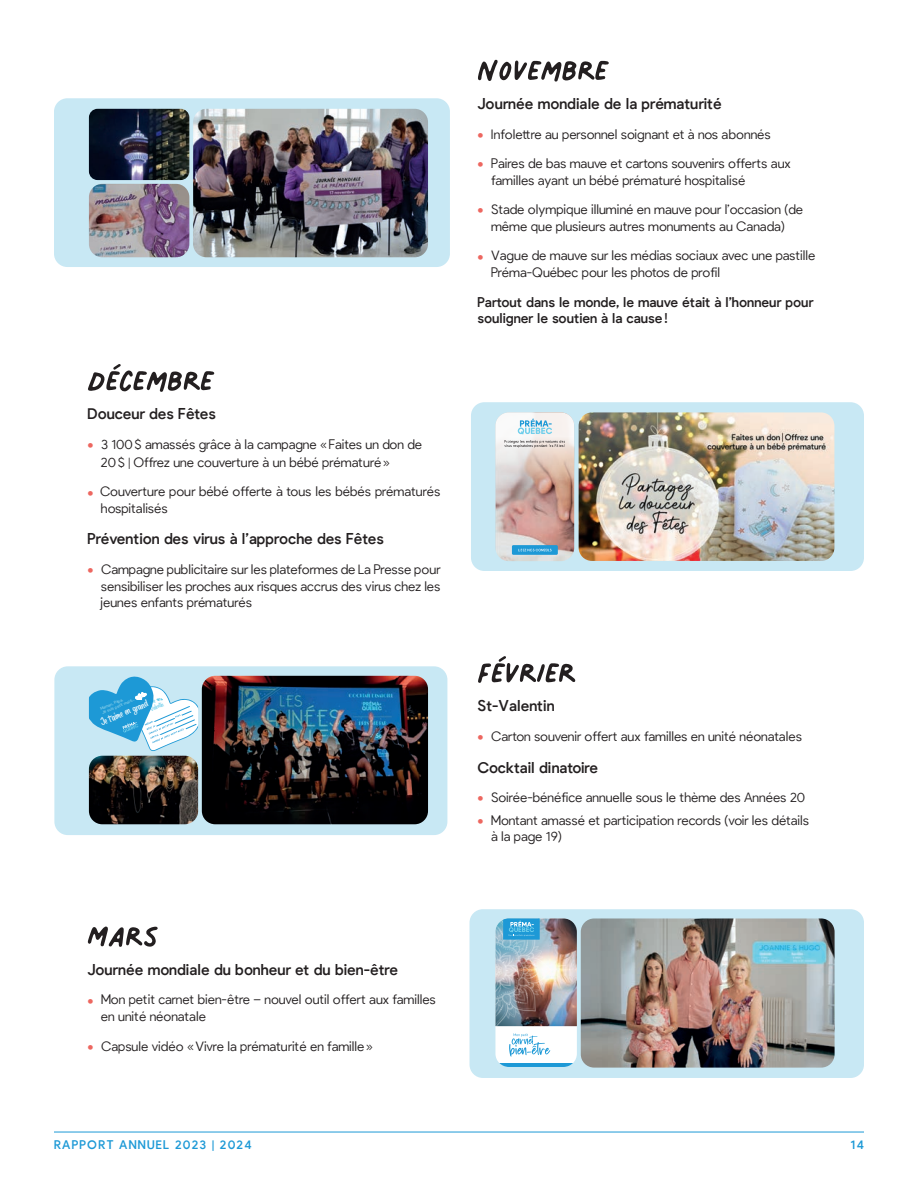
<style>
.page{position:relative;width:918px;height:1188px;background:#fff}
.page>*{position:absolute;margin:0;border:0;box-sizing:border-box;transform-origin:0 0}
.t1{font:60px "Palmer Lake Print";color:#231f20}
.t2{font:500 15px "Pulp Display";color:#231f20}
.t3{font:200 13.5px/16.5px "Pulp Display";color:#231f20}
.t4{font:500 13.5px/16.5px "Pulp Display";color:#231f20}
.t5{font:500 12px "Pulp Display";letter-spacing:.1em;color:#1d99d6}
.t6{font:9.15px "Sweetly Scented";color:#fff}
.t7{font:6px/6.6px "Sweetly Scented";color:#6eceeb;text-align:center}
.t8{font:300 4.05px/4.5px "Pulp Display";color:#93d4eb}
.s1{font-weight:700;font-size:17.7px;color:#ed6760}
</style>
<div class="page">
<hr style="left:54px;top:1132px;width:810px;height:1px;background:#1d99d6">
<div style="left:54px;top:98px;width:396px;height:169px;background:#c8e8f4;border-radius:13px"></div>
<div style="left:471px;top:402px;width:393px;height:169px;background:#c8e8f4;border-radius:13px"></div>
<div style="left:54px;top:666px;width:393px;height:169px;background:#c8e8f4;border-radius:13px"></div>
<div style="left:470px;top:909px;width:394px;height:169px;background:#c8e8f4;border-radius:13px"></div>
<img style="left:89px;top:184px;width:100px;height:73px">
<img style="left:193px;top:109px;width:235px;height:148px">
<img style="left:89px;top:109px;width:100px;height:71px">
<img style="left:579px;top:412px;width:255px;height:149px">
<img style="left:495px;top:423px;width:79px;height:138px">
<svg style="left:496px;top:412px;width:78px;height:77px;background:#e3d4ce"></svg>
<svg style="left:518px;top:419px;width:34px;height:15px"></svg>
<svg style="left:504px;top:440px;width:61px;height:8px"></svg>
<svg style="left:512px;top:545px;width:46px;height:10px"></svg>
<svg style="left:518px;top:549px;width:34px;height:2px"></svg>
<img style="left:202px;top:676px;width:226px;height:148px">
<img style="left:89px;top:756px;width:109px;height:68px">
<svg style="left:89px;top:676px;width:109px;height:75px"></svg>
<div style="left:495px;top:918px;width:82px;height:149px;background:#fff;border-radius:13px"></div>
<img style="left:553px;top:918px;width:24px;height:108px">
<img style="left:495px;top:918px;width:58px;height:111px">
<svg style="left:504px;top:918px;width:35px;height:21px"></svg>
<svg style="left:499px;top:1063px;width:74px;height:4px"></svg>
<svg style="left:509px;top:1033px;width:41px;height:24px"></svg>
<img style="left:581px;top:918px;width:254px;height:150px">
<h1 class="t1" style="left:87px;top:350px;width:128px">Décembre</h1>
<p class="t2" style="left:87px;top:406px;width:130px">Douceur des Fêtes</p>
<p class="t3" style="left:101px;top:435px;width:323px;line-height:18px;text-indent:-14px"><span class="s1">•</span> 3 100$ amassés grâce à la campagne «Faites un don de<br>20$ | Offrez une couverture à un bébé prématuré»</p>
<p class="t3" style="left:101px;top:484px;width:341px;text-indent:-14px"><span class="s1">•</span> Couverture pour bébé offerte à tous les bébés prématurés hospitalisés</p>
<p class="t2" style="left:87px;top:531px;width:298px">Prévention des virus à l’approche des Fêtes</p>
<p class="t3" style="left:101px;top:561px;width:341px;text-align:justify;text-indent:-14px"><span class="s1">•</span> Campagne publicitaire sur les plateformes de La Presse pour sensibiliser les proches aux risques accrus des virus chez les jeunes enfants prématurés</p>
<p class="t8" style="left:100px;top:707px;width:36px;rotate:-23deg">Maman, Papa,<br>Je suis petit mais...</p>
<p class="t7" style="left:136px;top:705px;width:27px;rotate:-23deg">Joyeuse<br>Saint-Valentin</p>
<p class="t6" style="left:98px;top:718px;width:52px;rotate:-23deg">Je t’aime en grand</p>
<h1 class="t1" style="left:87px;top:906px;width:73px">Mars</h1>
<p class="t2" style="left:87px;top:961px;width:312px">Journée mondiale du bonheur et du bien-être</p>
<p class="t3" style="left:101px;top:992px;width:336px;text-indent:-14px"><span class="s1">•</span> Mon petit carnet bien-être – nouvel outil offert aux familles en unité néonatale</p>
<p class="t3" style="left:87px;top:1038px;width:287px"><span class="s1">•</span> Capsule vidéo «Vivre la prématurité en famille»</p>
<h1 class="t1" style="left:478px;top:40px;width:132px">Novembre</h1>
<p class="t2" style="left:478px;top:95px;width:246px">Journée mondiale de la prématurité</p>
<p class="t3" style="left:478px;top:126px;width:295px"><span class="s1">•</span> Infolettre au personnel soignant et à nos abonnés</p>
<p class="t3" style="left:491px;top:156px;width:301px;text-indent:-14px"><span class="s1">•</span> Paires de bas mauve et cartons souvenirs offerts aux familles ayant un bébé prématuré hospitalisé</p>
<p class="t3" style="left:478px;top:202px;width:327px;text-align:center"><span class="s1">•</span> Stade olympique illuminé en mauve pour l’occasion (de même que plusieurs autres monuments au Canada)</p>
<p class="t3" style="left:491px;top:248px;width:326px;text-indent:-14px"><span class="s1">•</span> Vague de mauve sur les médias sociaux avec une pastille<br>Préma-Québec pour les photos de profil</p>
<p class="t4" style="left:478px;top:294px;width:337px">Partout dans le monde, le mauve était à l’honneur pour souligner le soutien à la cause!</p>
<h1 class="t1" style="left:478px;top:642px;width:100px">Février</h1>
<p class="t2" style="left:478px;top:698px;width:79px">St-Valentin</p>
<p class="t3" style="left:478px;top:728px;width:326px"><span class="s1">•</span> Carton souvenir offert aux familles en unité néonatales</p>
<p class="t2" style="left:478px;top:759px;width:122px">Cocktail dinatoire</p>
<p class="t3" style="left:478px;top:789px;width:329px"><span class="s1">•</span> Soirée-bénéfice annuelle sous le thème des Années 20</p>
<p class="t3" style="left:491px;top:812px;width:320px;text-indent:-14px"><span class="s1">•</span> Montant amassé et participation records (voir les détails à la page 19)</p>
<p class="t5" style="left:54px;top:1138px;width:199px">RAPPORT ANNUEL 2023 | 2024</p>
<p class="t5" style="left:851px;top:1138px;width:15px">14</p>
</div>
